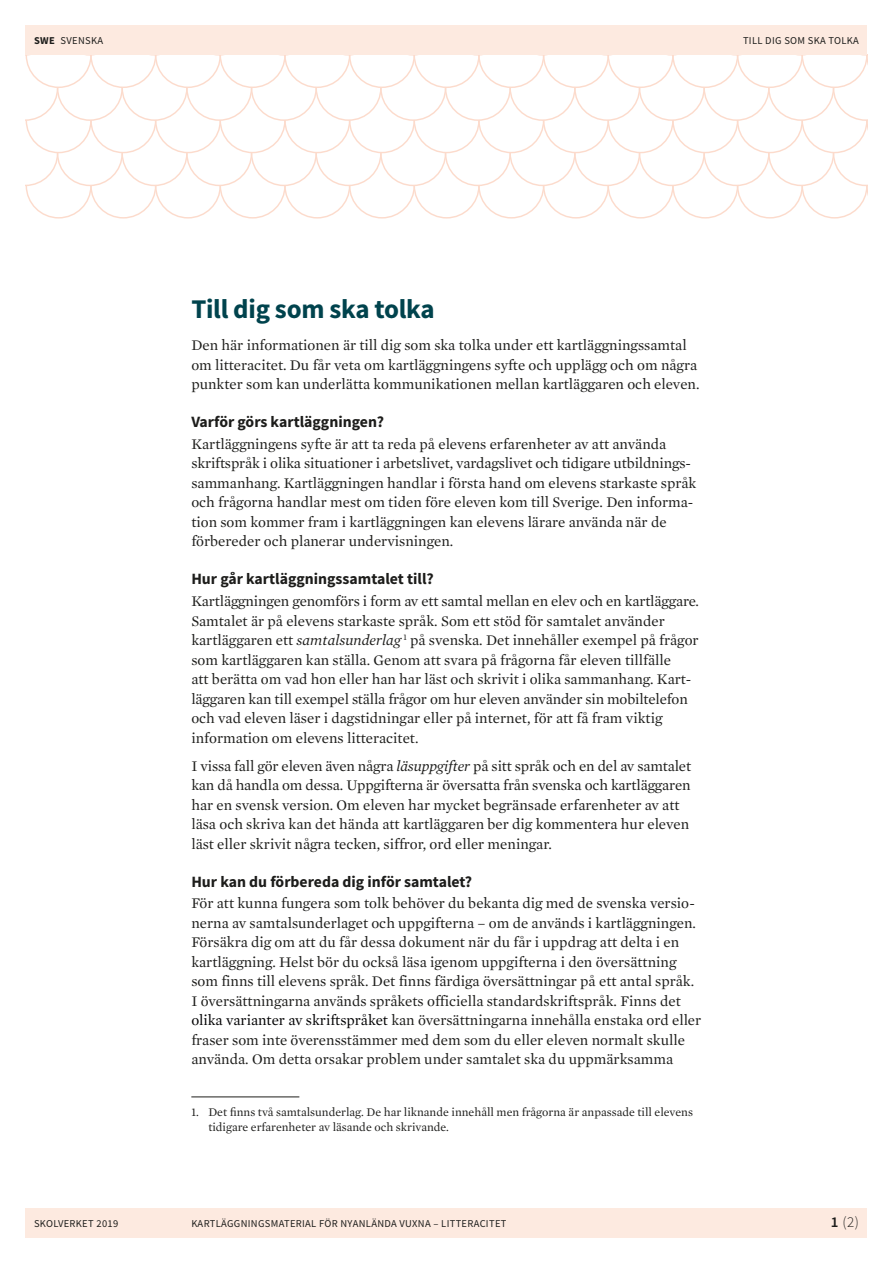
<style>
.page{position:relative;width:893px;height:1263px;background:#fff}
.page>*{position:absolute;margin:0;border:0;box-sizing:border-box;transform-origin:0 0}
.t1{font:700 27px "Source Sans Pro";letter-spacing:-.01em;color:#00434d}
.t2{font:700 15.75px "Source Sans Pro";color:#1d1d1b}
.t3{font:15px/19.5px "Mercury Text G1";color:#1d1d1b}
.t4{font:300 15px "Source Sans Pro";color:#1d1d1b}
.t5{font:12px/15px "Mercury Text G1";color:#1d1d1b}
.t6{font:10.5px "Source Sans Pro";letter-spacing:.03em;color:#1d1d1b}
.s1{font-weight:700}
.s2{font-style:italic}
.s3{color:#020203}
.s4{font-weight:600}
</style>
<div class="page">
<svg style="left:26px;top:55px;width:841px;height:164px"></svg>
<div style="left:26px;top:26px;width:841px;height:29px;background:#fdeae0"></div>
<div style="left:26px;top:1208px;width:841px;height:29px;background:#fdeae0"></div>
<hr style="left:191px;top:1097px;width:108px;height:1px;background:#1d1d1b">
<p class="t6" style="left:34px;top:34px;width:71px"><span class="s1">SWE</span> SVENSKA</p>
<p class="t6" style="left:743px;top:34px;width:117px">TILL DIG SOM SKA TOLKA</p>
<h1 class="t1" style="left:191px;top:291px;width:245px">Till dig som ska tolka</h1>
<p class="t3" style="left:191px;top:335px;width:510px">Den här informationen är till dig som ska tolka under ett kartläggningssamtal om litteracitet. Du får veta om kartläggningens syfte och upplägg och om några punkter som kan underlätta kommunikationen mellan kartläggaren och eleven.</p>
<p class="t2" style="left:191px;top:411px;width:194px">Varför görs kartläggningen?</p>
<p class="t3" style="left:191px;top:433px;width:507px">Kartläggningens syfte är att ta reda på elevens erfarenheter av att använda skriftspråk i olika situationer i arbetslivet, vardagslivet och tidigare utbildnings&shy;sammanhang. Kartläggningen handlar i första hand om elevens starkaste språk och frågorna handlar mest om tiden före eleven kom till Sverige. Den informa&shy;tion som kommer fram i kartläggningen kan elevens lärare använda när de förbereder och planerar undervisningen.</p>
<p class="t2" style="left:191px;top:568px;width:244px">Hur går kartläggningssamtalet till?</p>
<p class="t3" style="left:191px;top:590px;width:509px">Kartläggningen genomförs i form av ett samtal mellan en elev och en kartläggare.<br>Samtalet är på elevens starkaste språk. Som ett stöd för samtalet använder kartläggaren ett <span class="s2">samtalsunderlag</span> <sup>1</sup> på svenska. Det innehåller exempel på frågor som kartläggaren kan ställa. Genom att svara på frågorna får eleven tillfälle<br>att berätta om vad hon eller han har läst och skrivit i olika sammanhang. Kart&shy;läggaren kan till exempel ställa frågor om hur eleven använder sin mobiltelefon och vad eleven läser i dagstidningar eller på internet, för att få fram viktig information om elevens litteracitet.</p>
<p class="t3" style="left:191px;top:755px;width:501px">I vissa fall gör eleven även några <span class="s2">läsuppgifter</span> på sitt språk och en del av samtalet kan då handla om dessa. Uppgifterna är översatta från svenska och kartläggaren har en svensk version. Om eleven har mycket begränsade erfarenheter av att läsa och skriva kan det hända att kartläggaren ber dig kommentera hur eleven läst eller skrivit några tecken, siffror, ord eller meningar.</p>
<p class="t2" style="left:191px;top:871px;width:282px">Hur kan du förbereda dig inför samtalet?</p>
<p class="t3" style="left:191px;top:893px;width:511px">För att kunna fungera som tolk behöver du bekanta dig med de svenska versio&shy;nerna av samtalsunderlaget och uppgifterna – om de används i kartläggningen.<br>Försäkra dig om att du får dessa dokument när du får i uppdrag att delta i en kartläggning. Helst bör du också läsa igenom uppgifterna i den översättning som finns till elevens språk. Det finns färdiga översättningar på ett antal språk.<br>I översättningarna används språkets officiella standardskriftspråk. Finns det <span class="s3">olika varianter av skriftspråket</span> kan översättningarna innehålla enstaka ord eller fraser som inte överensstämmer med dem som du eller eleven normalt skulle använda. Om detta orsakar problem under samtalet ska du uppmärksamma</p>
<p class="t5" style="left:208px;top:1104px;width:486px;text-indent:-17px">1. Det finns två samtalsunderlag. De har liknande innehåll men frågorna är anpassade till elevens tidigare erfarenheter av läsande och skrivande.</p>
<p class="t6" style="left:34px;top:1217px;width:86px">SKOLVERKET 2019</p>
<p class="t6" style="left:191px;top:1217px;width:317px">KARTLÄGGNINGSMATERIAL FÖR NYANLÄNDA VUXNA – LITTERACITET</p>
<p class="t4" style="left:831px;top:1213px;width:30px"><span class="s4">1</span> (2)</p>
</div>
